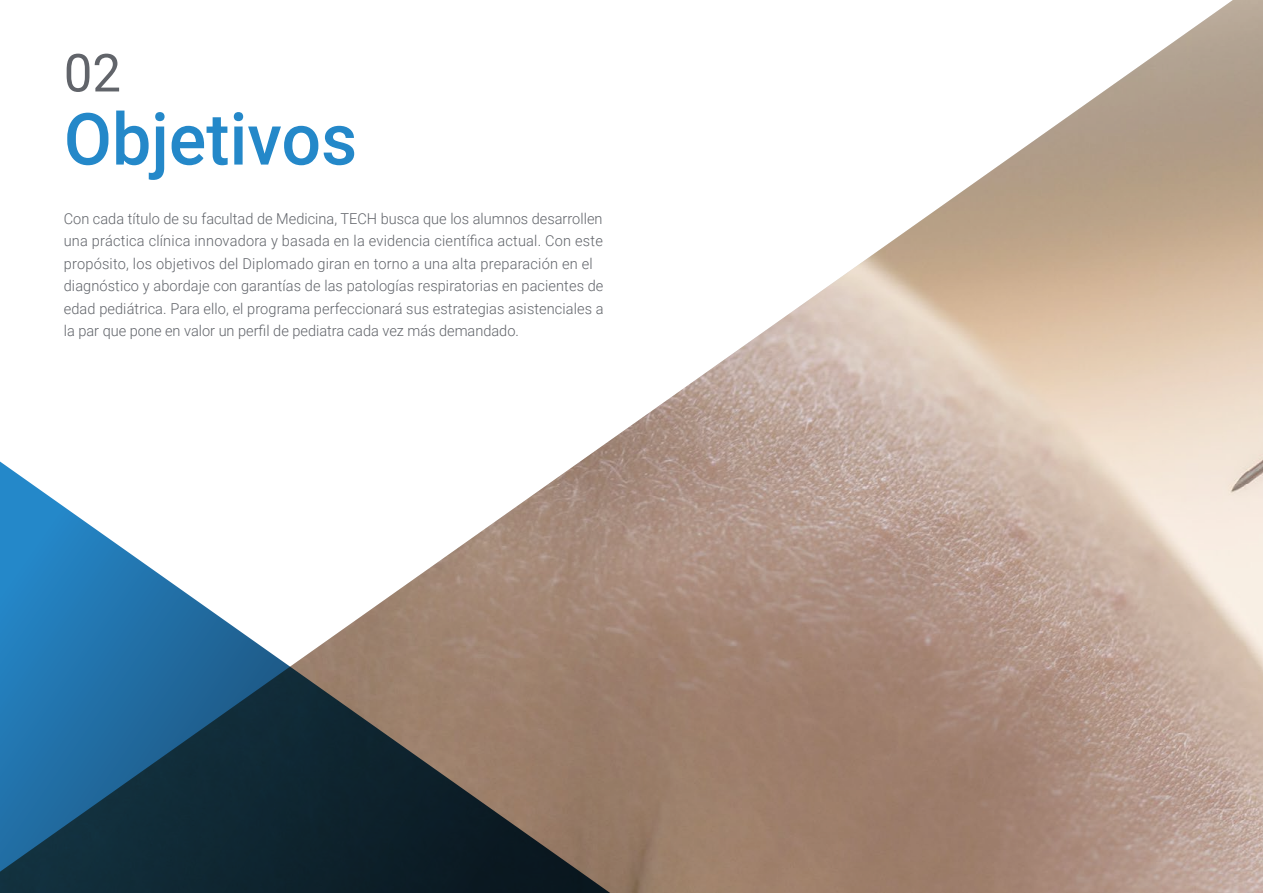
<style>
.page{position:relative;width:1263px;height:893px;background:#fff}
.page>*{position:absolute;margin:0;border:0;box-sizing:border-box;transform-origin:0 0}
.t1{font:500 72px "Roboto";color:#2488c9}
.t2{font:52.5px "Roboto";color:#61646a}
.t3{font:300 15px/22.5px "Roboto";letter-spacing:.005em;color:#61646a}
</style>
<div class="page">
<img style="left:602px;top:0;width:661px;height:893px">
<svg style="left:0;top:446px;width:640px;height:447px"></svg>
<h2 class="t2" style="left:64px;top:36px;width:59px">02</h2>
<h1 class="t1" style="left:64px;top:89px;width:295px">Objetivos</h1>
<p class="t3" style="left:64px;top:207px;width:541px">Con cada título de su facultad de Medicina, TECH busca que los alumnos desarrollen una práctica clínica innovadora y basada en la evidencia científica actual. Con este propósito, los objetivos del Diplomado giran en torno a una alta preparación en el diagnóstico y abordaje con garantías de las patologías respiratorias en pacientes de edad pediátrica. Para ello, el programa perfeccionará sus estrategias asistenciales a la par que pone en valor un perfil de pediatra cada vez más demandado.</p>
</div>
